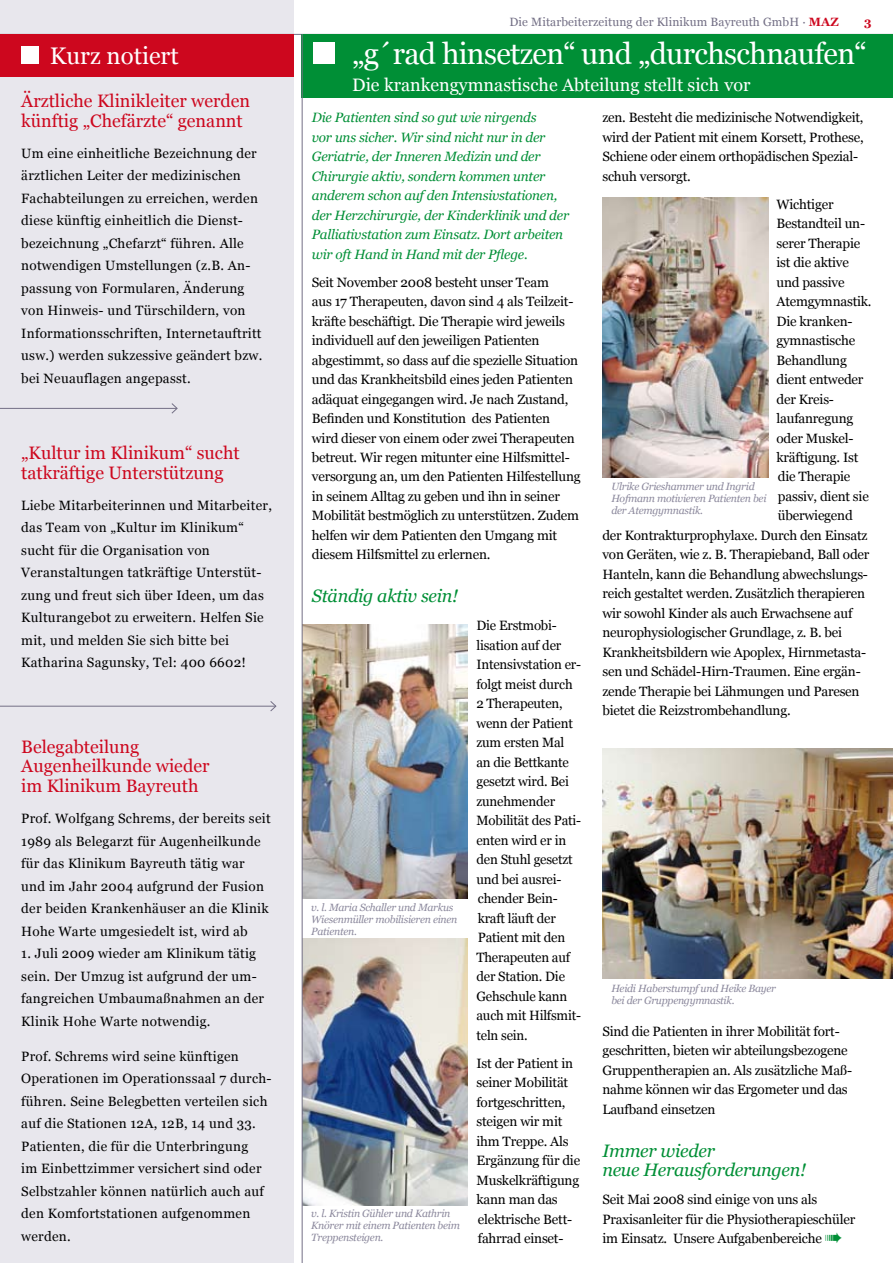
<style>
.page{position:relative;width:893px;height:1263px;background:#fff}
.page>*{position:absolute;margin:0;border:0;box-sizing:border-box;transform-origin:0 0}
.t1{font:30px "Georgia";letter-spacing:-.02em;color:#fff}
.t2{font:24px "Georgia";color:#fff}
.t3{font:18px/19.5px "Georgia";color:#cd071e}
.t4{font:italic 18px/19.5px "Georgia";letter-spacing:-.015em;color:#008f36}
.t5{font:18px "Georgia";color:#fff}
.t6{font:13.5px/19.5px "Georgia";letter-spacing:-.015em;color:#000}
.t7{font:13.5px/22.5px "Georgia";letter-spacing:.02em;color:#000}
.t8{font:italic 13.5px/19.5px "Georgia";letter-spacing:-.015em;color:#008f36}
.t9{font:12px "Georgia";letter-spacing:.01em;color:#736f85}
.t10{font:700 12px "Georgia";color:#cd071e}
.t11{font:italic 10.5px/12px "Georgia";letter-spacing:-.025em;color:#8c899d}
.s1{font-weight:700;color:#cd071e}
.s2{color:#008f36}
</style>
<div class="page">
<div style="left:0;top:0;width:293px;height:1263px;background:#e8e7ed"></div>
<hr style="left:0;top:34px;width:893px;height:1px;background:#736f85">
<div style="left:302px;top:34px;width:591px;height:64px;background:#008f36"></div>
<div style="left:313px;top:43px;width:22px;height:21px;background:#fff"></div>
<div style="left:0;top:34px;width:293px;height:43px;background:#cd071e"></div>
<div style="left:21px;top:47px;width:17px;height:17px;background:#fff"></div>
<hr style="left:0;top:408px;width:177px;height:1px;background:#736f85">
<svg style="left:171px;top:403px;width:7px;height:11px"></svg>
<hr style="left:0;top:706px;width:276px;height:1px;background:#736f85">
<svg style="left:270px;top:701px;width:7px;height:10px"></svg>
<img style="left:303px;top:624px;width:165px;height:274px">
<img style="left:303px;top:938px;width:165px;height:267px">
<img style="left:602px;top:197px;width:166px;height:280px">
<hr style="left:302px;top:34px;width:1px;height:1229px;background:#736f85">
<img style="left:602px;top:748px;width:291px;height:230px">
<h2 class="t2" style="left:50px;top:42px;width:130px">Kurz notiert</h2>
<h3 class="t3" style="left:21px;top:91px;width:230px">Ärztliche Klinikleiter werden künftig „Chefärzte“ genannt</h3>
<p class="t7" style="left:21px;top:142px;width:243px">Um eine einheitliche Bezeichnung der ärztlichen Leiter der medizinischen Fachabteilungen zu erreichen, werden diese künftig einheitlich die Dienst&shy;bezeichnung „Chefarzt“ führen. Alle notwendigen Umstellungen (z.B. An&shy;passung von Formularen, Änderung von Hinweis- und Türschildern, von Informationsschriften, Internetauftritt usw.) werden sukzessive geändert bzw. bei Neuauflagen angepasst.</p>
<h3 class="t3" style="left:21px;top:443px;width:220px">„Kultur im Klinikum“ sucht tatkräftige Unterstützung</h3>
<p class="t7" style="left:21px;top:494px;width:252px">Liebe Mitarbeiterinnen und Mitarbeiter, das Team von „Kultur im Klinikum“ sucht für die Organisation von Veranstaltungen tatkräftige Unterstüt&shy;zung und freut sich über Ideen, um das Kulturangebot zu erweitern. Helfen Sie mit, und melden Sie sich bitte bei Katharina Sagunsky, Tel: 400 6602!</p>
<h3 class="t3" style="left:21px;top:737px;width:190px">Belegabteilung<br>Augenheilkunde wieder im Klinikum Bayreuth</h3>
<p class="t7" style="left:21px;top:807px;width:251px">Prof. Wolfgang Schrems, der bereits seit 1989 als Belegarzt für Augenheilkunde für das Klinikum Bayreuth tätig war und im Jahr 2004 aufgrund der Fusion der beiden Krankenhäuser an die Klinik Hohe Warte umgesiedelt ist, wird ab</p>
<p class="t7" style="left:21px;top:942px;width:244px">1. Juli 2009 wieder am Klinikum tätig sein. Der Umzug ist aufgrund der um&shy;fangreichen Umbaumaßnahmen an der Klinik Hohe Warte notwendig.</p>
<p class="t7" style="left:21px;top:1045px;width:252px">Prof. Schrems wird seine künftigen Operationen im Operationssaal 7 durch&shy;führen. Seine Belegbetten verteilen sich auf die Stationen 12A, 12B, 14 und 33.<br>Patienten, die für die Unterbringung<br>im Einbettzimmer versichert sind oder Selbstzahler können natürlich auch auf den Komfortstationen aufgenommen werden.</p>
<p class="t9" style="left:509px;top:15px;width:331px">Die Mitarbeiterzeitung der Klinikum Bayreuth GmbH · <span class="s1">MAZ</span></p>
<p class="t10" style="left:864px;top:15px;width:9px">3</p>
<h1 class="t1" style="left:352px;top:36px;width:516px">„g´rad hinsetzen“ und „durchschnaufen“</h1>
<h3 class="t5" style="left:352px;top:74px;width:400px">Die krankengymnastische Abteilung stellt sich vor</h3>
<p class="t8" style="left:312px;top:108px;width:259px">Die Patienten sind so gut wie nirgends<br>vor uns sicher. Wir sind nicht nur in der Geriatrie, der Inneren Medizin und der Chirurgie aktiv, sondern kommen unter anderem schon auf den Intensivstationen, der Herzchirurgie, der Kinderklinik und der Palliativstation zum Einsatz. Dort arbeiten wir oft Hand in Hand mit der Pflege.</p>
<p class="t6" style="left:312px;top:272px;width:270px">Seit November 2008 besteht unser Team<br>aus 17 Therapeuten, davon sind 4 als Teilzeit&shy;kräfte beschäftigt. Die Therapie wird jeweils individuell auf den jeweiligen Patienten abgestimmt, so dass auf die spezielle Situation und das Krankheitsbild eines jeden Patienten adäquat eingegangen wird. Je nach Zustand, Befinden und Konstitution des Patienten<br>wird dieser von einem oder zwei Therapeuten betreut. Wir regen mitunter eine Hilfsmittel&shy;versorgung an, um den Patienten Hilfestellung in seinem Alltag zu geben und ihn in seiner Mobilität bestmöglich zu unterstützen. Zudem helfen wir dem Patienten den Umgang mit diesem Hilfsmittel zu erlernen.</p>
<h3 class="t4" style="left:312px;top:586px;width:148px">Ständig aktiv sein!</h3>
<p class="t6" style="left:476px;top:616px;width:106px">Die Erstmobi&shy;lisation auf der<br>Intensivstation er&shy;folgt meist durch<br>2 Therapeuten, wenn der Patient zum ersten Mal an die Bettkante gesetzt wird. Bei zunehmender<br>Mobilität des Pati&shy;enten wird er in den Stuhl gesetzt und bei ausrei&shy;chender Bein&shy;kraft läuft der<br>Patient mit den<br>Therapeuten auf der Station. Die<br>Gehschule kann auch mit Hilfsmit&shy;teln sein.</p>
<p class="t6" style="left:476px;top:1053px;width:105px">Ist der Patient in seiner Mobilität fortgeschritten, steigen wir mit ihm Treppe. Als<br>Ergänzung für die<br>Muskelkräftigung kann man das elektrische Bett&shy;fahrrad einset-</p>
<p class="t11" style="left:311px;top:901px;width:148px">v. l. Maria Schaller und Markus<br>Wiesenmüller mobilisieren einen<br>Patienten.</p>
<p class="t11" style="left:311px;top:1208px;width:150px">v. l. Kristin Gühler und Kathrin<br>Knörer mit einem Patienten beim<br>Treppensteigen.</p>
<p class="t6" style="left:602px;top:108px;width:263px">zen. Besteht die medizinische Notwendigkeit, wird der Patient mit einem Korsett, Prothese, Schiene oder einem orthopädischen Spezial&shy;schuh versorgt.</p>
<p class="t6" style="left:776px;top:194px;width:59px">Wichtiger</p>
<p class="t6" style="left:776px;top:214px;width:90px">Bestandteil un-</p>
<p class="t6" style="left:776px;top:233px;width:85px">serer Therapie</p>
<p class="t6" style="left:776px;top:253px;width:74px">ist die aktive</p>
<p class="t6" style="left:776px;top:272px;width:70px">und passive</p>
<p class="t6" style="left:776px;top:292px;width:97px">Atemgymnastik.</p>
<p class="t6" style="left:776px;top:311px;width:77px">Die kranken-</p>
<p class="t6" style="left:776px;top:331px;width:80px">gymnastische</p>
<p class="t6" style="left:776px;top:350px;width:72px">Behandlung</p>
<p class="t6" style="left:776px;top:370px;width:88px">dient entweder</p>
<p class="t6" style="left:776px;top:389px;width:59px">der Kreis-</p>
<p class="t6" style="left:776px;top:409px;width:78px">laufanregung</p>
<p class="t6" style="left:776px;top:428px;width:78px">oder Muskel-</p>
<p class="t6" style="left:776px;top:447px;width:83px">kräftigung. Ist</p>
<p class="t6" style="left:778px;top:467px;width:74px">die Therapie</p>
<p class="t6" style="left:778px;top:486px;width:92px">passiv, dient sie</p>
<p class="t6" style="left:778px;top:506px;width:76px">überwiegend</p>
<p class="t6" style="left:602px;top:525px;width:267px">der Kontrakturprophylaxe. Durch den Einsatz</p>
<p class="t6" style="left:602px;top:545px;width:269px">von Geräten, wie z. B. Therapieband, Ball oder</p>
<p class="t6" style="left:602px;top:564px;width:267px">Hanteln, kann die Behandlung abwechslungs-</p>
<p class="t6" style="left:602px;top:584px;width:264px">reich gestaltet werden. Zusätzlich therapieren</p>
<p class="t6" style="left:602px;top:603px;width:251px">wir sowohl Kinder als auch Erwachsene auf</p>
<p class="t6" style="left:602px;top:623px;width:241px">neurophysiologischer Grundlage, z. B. bei</p>
<p class="t6" style="left:602px;top:642px;width:265px">Krankheitsbildern wie Apoplex, Hirnmetasta-</p>
<p class="t6" style="left:602px;top:662px;width:260px">sen und Schädel-Hirn-Traumen. Eine ergän-</p>
<p class="t6" style="left:602px;top:681px;width:259px">zende Therapie bei Lähmungen und Paresen</p>
<p class="t6" style="left:602px;top:701px;width:190px">bietet die Reizstrombehandlung.</p>
<p class="t11" style="left:611px;top:480px;width:157px">Ulrike Grieshammer und Ingrid<br>Hofmann motivieren Patienten bei der Atemgymnastik.</p>
<p class="t11" style="left:611px;top:982px;width:166px">Heidi Haberstumpf und Heike Bayer bei der Gruppengymnastik.</p>
<p class="t6" style="left:602px;top:1021px;width:251px">Sind die Patienten in ihrer Mobilität fort&shy;geschritten, bieten wir abteilungsbezogene Gruppentherapien an. Als zusätzliche Maß&shy;nahme können wir das Ergometer und das Laufband einsetzen</p>
<h3 class="t4" style="left:602px;top:1141px;width:205px">Immer wieder<br>neue Herausforderungen!</h3>
<p class="t6" style="left:602px;top:1190px;width:254px">Seit Mai 2008 sind einige von uns als<br>Praxisanleiter für die Physiotherapieschüler im Einsatz. Unsere Aufgabenbereiche <span class="s2">➠</span></p>
</div>
